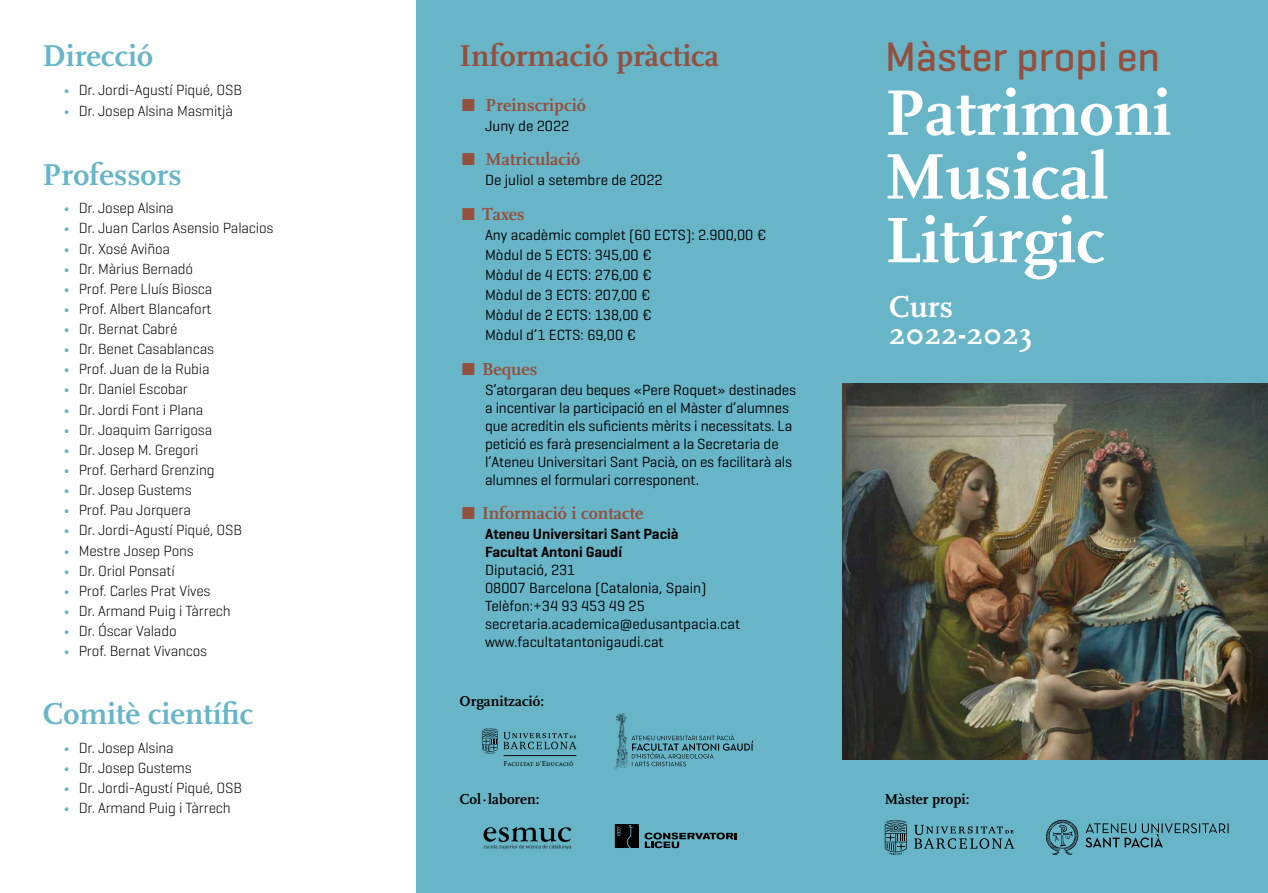
<style>
.page{position:relative;width:1268px;height:893px;background:#fff}
.page>*{position:absolute;margin:0;border:0;box-sizing:border-box;transform-origin:0 0}
.t1{font:700 67.05px/63.8px "FF Scala";color:#fff}
.t2{font:500 42px "Geogrotesque";color:#95503d}
.t3{font:700 31.5px "FF Scala";color:#68b5c8}
.t4{font:700 31.5px "FF Scala";color:#95503d}
.t5{font:700 31.5px/27px "FF Scala";color:#fff}
.t6{font:700 18px "FF Scala";color:#95503d}
.t7{font:300 15px "Geogrotesque";letter-spacing:-.01em;color:#000}
.t8{font:15px/18px "Geogrotesque";letter-spacing:-.01em;color:#000}
.t9{font:600 15px/18px "Geogrotesque";color:#000}
.t10{font:700 15px "FF Scala";color:#000}
.t11{font:7.5px "FF Scala Caps";color:#000}
.s1{font-family:"FF Scala";font-weight:400;font-size:16.5px;color:#68b5c8}
</style>
<div class="page">
<div style="left:417px;top:0;width:850px;height:893px;background:#68b5c8"></div>
<img style="left:483px;top:827px;width:89px;height:23px">
<svg style="left:914px;top:825px;width:100px;height:24px"></svg>
<svg style="left:884px;top:820px;width:23px;height:35px"></svg>
<svg style="left:1046px;top:820px;width:31px;height:35px"></svg>
<svg style="left:1085px;top:823px;width:143px;height:24px"></svg>
<svg style="left:482px;top:728px;width:94px;height:26px"></svg>
<hr style="left:503px;top:755px;width:73px;height:1px;background:#000">
<img style="left:615px;top:714px;width:13px;height:56px">
<svg style="left:631px;top:734px;width:122px;height:32px"></svg>
<svg style="left:644px;top:833px;width:92px;height:15px"></svg>
<svg style="left:614px;top:824px;width:24px;height:24px"></svg>
<img style="left:842px;top:383px;width:425px;height:377px">
<h3 class="t3" style="left:43px;top:38px;width:112px">Direcció</h3>
<p class="t7" style="left:64px;top:81px;width:180px"><span class="s1">•</span> Dr. Jordi-Agustí Piqué, OSB</p>
<p class="t7" style="left:64px;top:102px;width:171px"><span class="s1">•</span> Dr. Josep Alsina Masmitjà</p>
<h3 class="t3" style="left:43px;top:157px;width:141px">Professors</h3>
<p class="t7" style="left:64px;top:199px;width:111px"><span class="s1">•</span> Dr. Josep Alsina</p>
<p class="t7" style="left:64px;top:219px;width:211px"><span class="s1">•</span> Dr. Juan Carlos Asensio Palacios</p>
<p class="t7" style="left:64px;top:239px;width:108px"><span class="s1">•</span> Dr. Xosé Aviñoa</p>
<p class="t7" style="left:64px;top:259px;width:131px"><span class="s1">•</span> Dr. Màrius Bernadó</p>
<p class="t7" style="left:64px;top:279px;width:150px"><span class="s1">•</span> Prof. Pere Lluís Biosca</p>
<p class="t7" style="left:64px;top:299px;width:149px"><span class="s1">•</span> Prof. Albert Blancafort</p>
<p class="t7" style="left:64px;top:320px;width:115px"><span class="s1">•</span> Dr. Bernat Cabré</p>
<p class="t7" style="left:64px;top:340px;width:152px"><span class="s1">•</span> Dr. Benet Casablancas</p>
<p class="t7" style="left:64px;top:360px;width:147px"><span class="s1">•</span> Prof. Juan de la Rubia</p>
<p class="t7" style="left:64px;top:380px;width:126px"><span class="s1">•</span> Dr. Daniel Escobar</p>
<p class="t7" style="left:64px;top:400px;width:141px"><span class="s1">•</span> Dr. Jordi Font i Plana</p>
<p class="t7" style="left:64px;top:420px;width:150px"><span class="s1">•</span> Dr. Joaquim Garrigosa</p>
<p class="t7" style="left:64px;top:440px;width:136px"><span class="s1">•</span> Dr. Josep M. Gregori</p>
<p class="t7" style="left:64px;top:460px;width:152px"><span class="s1">•</span> Prof. Gerhard Grenzing</p>
<p class="t7" style="left:64px;top:481px;width:129px"><span class="s1">•</span> Dr. Josep Gustems</p>
<p class="t7" style="left:64px;top:501px;width:128px"><span class="s1">•</span> Prof. Pau Jorquera</p>
<p class="t7" style="left:64px;top:521px;width:180px"><span class="s1">•</span> Dr. Jordi-Agustí Piqué, OSB</p>
<p class="t7" style="left:64px;top:541px;width:132px"><span class="s1">•</span> Mestre Josep Pons</p>
<p class="t7" style="left:64px;top:561px;width:112px"><span class="s1">•</span> Dr. Oriol Ponsatí</p>
<p class="t7" style="left:64px;top:581px;width:148px"><span class="s1">•</span> Prof. Carles Prat Vives</p>
<p class="t7" style="left:64px;top:601px;width:168px"><span class="s1">•</span> Dr. Armand Puig i Tàrrech</p>
<p class="t7" style="left:64px;top:621px;width:114px"><span class="s1">•</span> Dr. Óscar Valado</p>
<p class="t7" style="left:64px;top:642px;width:145px"><span class="s1">•</span> Prof. Bernat Vivancos</p>
<h3 class="t3" style="left:43px;top:696px;width:212px">Comitè científic</h3>
<p class="t7" style="left:64px;top:739px;width:111px"><span class="s1">•</span> Dr. Josep Alsina</p>
<p class="t7" style="left:64px;top:759px;width:129px"><span class="s1">•</span> Dr. Josep Gustems</p>
<p class="t7" style="left:64px;top:779px;width:180px"><span class="s1">•</span> Dr. Jordi-Agustí Piqué, OSB</p>
<p class="t7" style="left:64px;top:799px;width:168px"><span class="s1">•</span> Dr. Armand Puig i Tàrrech</p>
<h3 class="t4" style="left:459px;top:38px;width:261px">Informació pràctica</h3>
<h2 class="t2" style="left:884px;top:31px;width:276px">Màster propi en</h2>
<h1 class="t1" style="left:884px;top:82px;width:288px">Patrimoni<br>Musical<br>Litúrgic</h1>
<h3 class="t5" style="left:888px;top:293px;width:145px">Curs<br>2022-2023</h3>
<p class="t6" style="left:459px;top:95px;width:128px">π Preinscripció</p>
<p class="t8" style="left:485px;top:116px;width:86px">Juny de 2022</p>
<p class="t6" style="left:459px;top:149px;width:122px">π Matriculació</p>
<p class="t8" style="left:485px;top:171px;width:179px">De juliol a setembre de 2022</p>
<p class="t6" style="left:459px;top:204px;width:67px">π Taxes</p>
<p class="t8" style="left:485px;top:224px;width:283px;line-height:20.1px">Any acadèmic complet (60 ECTS): 2.900,00 €<br>Mòdul de 5 ECTS: 345,00 €<br>Mòdul de 4 ECTS: 276,00 €<br>Mòdul de 3 ECTS: 207,00 €<br>Mòdul de 2 ECTS: 138,00 €<br>Mòdul d’1 ECTS: 69,00 €</p>
<p class="t6" style="left:459px;top:359px;width:79px">π Beques</p>
<p class="t8" style="left:485px;top:380px;width:312px">S’atorgaran deu beques «Pere Roquet» destinades a incentivar la participació en el Màster d’alumnes que acreditin els suficients mèrits i necessitats. La petició es farà presencialment a la Secretaria de l’Ateneu Universitari Sant Pacià, on es facilitarà als alumnes el formulari corresponent.</p>
<p class="t6" style="left:459px;top:503px;width:185px">π Informació i contacte</p>
<p class="t9" style="left:485px;top:525px;width:195px">Ateneu Universitari Sant Pacià<br>Facultat Antoni Gaudí</p>
<p class="t8" style="left:485px;top:561px;width:256px">Diputació, 231<br>08007 Barcelona (Catalonia, Spain)<br>Telèfon:+34 93 453 49 25 secretaria.academica@edusantpacia.cat www.facultatantonigaudi.cat</p>
<p class="t10" style="left:459px;top:693px;width:86px">Organització:</p>
<p class="t11" style="left:503px;top:760px;width:71px">Facultat d'Educació</p>
<p class="t10" style="left:459px;top:790px;width:82px">Col·laboren:</p>
<p class="t10" style="left:884px;top:790px;width:86px">Màster propi:</p>
</div>
